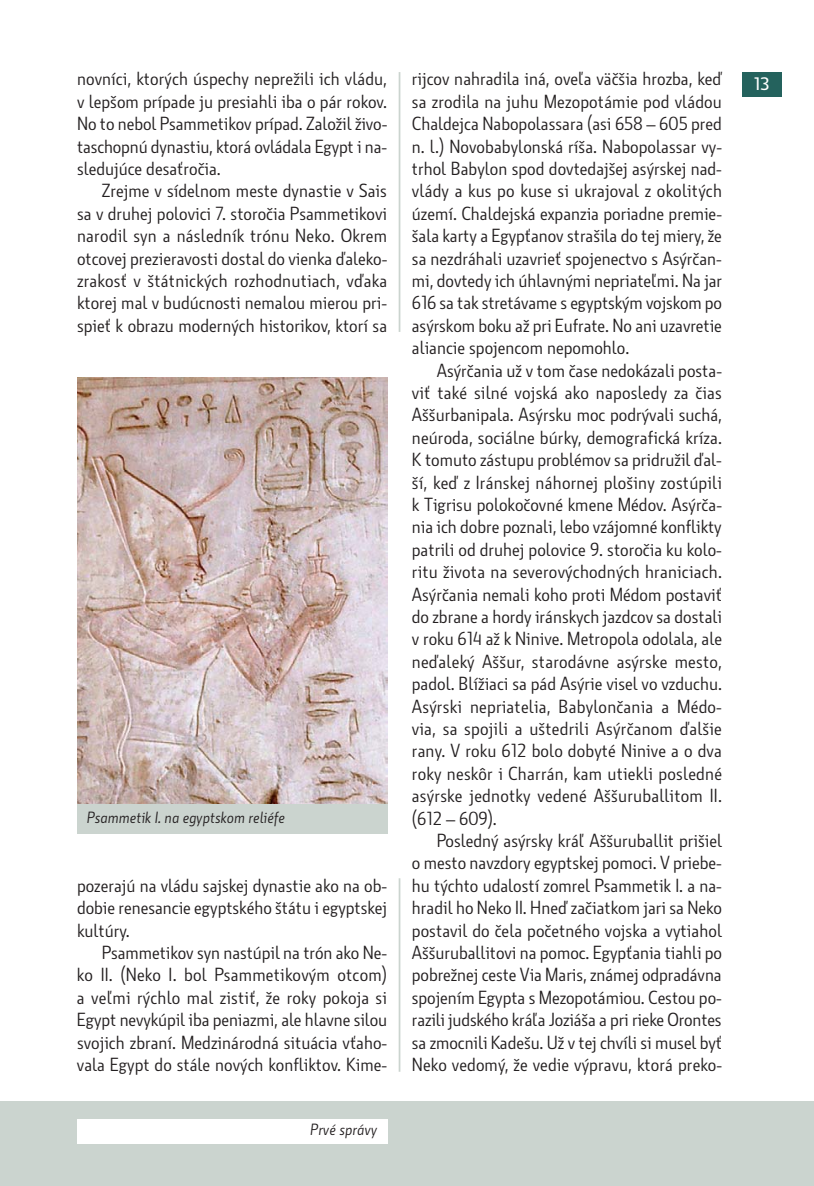
<style>
.page{position:relative;width:814px;height:1186px;background:#fff}
.page>*{position:absolute;margin:0;border:0;box-sizing:border-box;transform-origin:0 0}
.t1{font:18.38px/22.4px "Botanika Lite CE";color:#231f20;text-align:justify}
.t2{font:17.5px "Botanika Demi CE";color:#fff}
.t3{font:italic 15.75px "Botanika Lite CE";color:#231f20}
</style>
<div class="page">
<hr style="left:399px;top:878px;width:1px;height:194px;background:#cbd4cf">
<hr style="left:399px;top:72px;width:1px;height:260px;background:#cbd4cf">
<div style="left:0;top:1101px;width:814px;height:85px;background:#cbd4cf"></div>
<div style="left:742px;top:72px;width:39px;height:25px;background:#24625d"></div>
<div style="left:77px;top:1119px;width:310px;height:25px;background:#fff"></div>
<img style="left:77px;top:377px;width:310px;height:427px">
<div style="left:77px;top:804px;width:310px;height:30px;background:#cbd4cf"></div>
<p class="t1" style="left:77px;top:70px;width:312px">novníci, ktorých úspechy neprežili ich vládu, v lepšom prípade ju presiahli iba o pár rokov.<br>No to nebol Psammetikov prípad. Založil živo&shy;taschopnú dynastiu, ktorá ovládala Egypt i na&shy;sledujúce desaťročia.</p>
<p class="t1" style="left:77px;top:182px;width:312px;text-indent:25px">Zrejme v sídelnom meste dynastie v Sais sa v druhej polovici 7. storočia Psammetikovi narodil syn a následník trónu Neko. Okrem otcovej prezieravosti dostal do vienka ďaleko&shy;zrakosť v štátnických rozhodnutiach, vďaka ktorej mal v budúcnosti nemalou mierou pri&shy;spieť k obrazu moderných historikov, ktorí sa</p>
<p class="t3" style="left:87px;top:811px;width:199px">Psammetik I. na egyptskom reliéfe</p>
<p class="t1" style="left:77px;top:876px;width:312px">pozerajú na vládu sajskej dynastie ako na ob&shy;dobie renesancie egyptského štátu i egyptskej kultúry.</p>
<p class="t1" style="left:77px;top:943px;width:312px;text-indent:25px">Psammetikov syn nastúpil na trón ako Ne&shy;ko II. (Neko I. bol Psammetikovým otcom) a veľmi rýchlo mal zistiť, že roky pokoja si Egypt nevykúpil iba peniazmi, ale hlavne silou svojich zbraní. Medzinárodná situácia vťaho&shy;vala Egypt do stále nových konfliktov. Kime-</p>
<p class="t3" style="left:310px;top:1124px;width:68px">Prvé správy</p>
<p class="t1" style="left:412px;top:70px;width:312px">rijcov nahradila iná, oveľa väčšia hrozba, keď sa zrodila na juhu Mezopotámie pod vládou Chaldejca Nabopolassara (asi 658 – 605 pred n. l.) Novobabylonská ríša. Nabopolassar vy&shy;trhol Babylon spod dovtedajšej asýrskej nad&shy;vlády a kus po kuse si ukrajoval z okolitých území. Chaldejská expanzia poriadne premie&shy;šala karty a Egypťanov strašila do tej miery, že sa nezdráhali uzavrieť spojenectvo s Asýrčan&shy;mi, dovtedy ich úhlavnými nepriateľmi. Na jar 616 sa tak stretávame s egyptským vojskom po asýrskom boku až pri Eufrate. No ani uzavretie aliancie spojencom nepomohlo.</p>
<p class="t1" style="left:412px;top:361px;width:312px;text-indent:25px">Asýrčania už v tom čase nedokázali posta&shy;viť také silné vojská ako naposledy za čias Aššurbanipala. Asýrsku moc podrývali suchá, neúroda, sociálne búrky, demografická kríza.<br>K tomuto zástupu problémov sa pridružil ďal&shy;ší, keď z Iránskej náhornej plošiny zostúpili k Tigrisu polokočovné kmene Médov. Asýrča&shy;nia ich dobre poznali, lebo vzájomné konflikty patrili od druhej polovice 9. storočia ku kolo&shy;ritu života na severovýchodných hraniciach.<br>Asýrčania nemali koho proti Médom postaviť do zbrane a hordy iránskych jazdcov sa dostali v roku 614 až k Ninive. Metropola odolala, ale neďaleký Aššur, starodávne asýrske mesto, padol. Blížiaci sa pád Asýrie visel vo vzduchu.<br>Asýrski nepriatelia, Babylončania a Médo - via, sa spojili a uštedrili Asýrčanom ďalšie rany. V roku 612 bolo dobyté Ninive a o dva roky neskôr i Charrán, kam utiekli posledné asýrske jednotky vedené Aššuruballitom II. (612 – 609).</p>
<p class="t1" style="left:412px;top:831px;width:312px;text-indent:25px">Posledný asýrsky kráľ Aššuruballit prišiel o mesto navzdory egyptskej pomoci. V priebe&shy;hu týchto udalostí zomrel Psammetik I. a na&shy;hradil ho Neko II. Hneď začiatkom jari sa Neko postavil do čela početného vojska a vytiahol Aššuruballitovi na pomoc. Egypťania tiahli po pobrežnej ceste Via Maris, známej odpradávna spojením Egypta s Mezopotámiou. Cestou po&shy;razili judského kráľa Joziáša a pri rieke Orontes sa zmocnili Kadešu. Už v tej chvíli si musel byť Neko vedomý, že vedie výpravu, ktorá preko-</p>
<p class="t2" style="left:754px;top:77px;width:17px">13</p>
</div>
